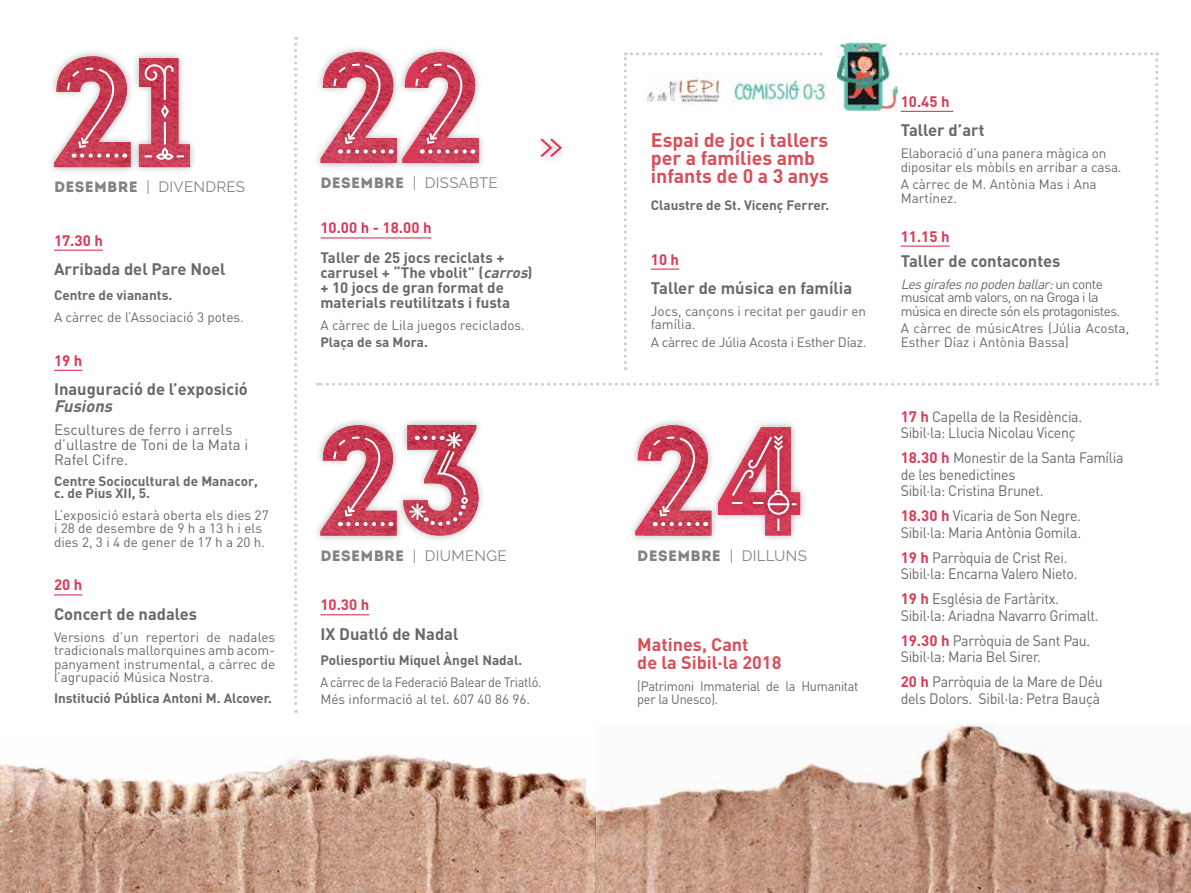
<style>
.page{position:relative;width:1191px;height:893px;background:#fff}
.page>*{position:absolute;margin:0;border:0;box-sizing:border-box;transform-origin:0 0}
.t1{font:700 19.5px/18px "DIN";color:#d84f5a}
.t2{font:700 18px/18px "DIN";color:#d84f5a}
.t3{font:700 16.5px "DIN";color:#6a6967}
.t4{font:italic 700 16.5px "DIN";color:#6a6967}
.t5{font:15px/16.5px "DIN";letter-spacing:-.02em;color:#6a6967;scale:.94 1}
.t6{font:700 15px/15px "DIN";color:#6a6967}
.t7{font:15px/15px "DIN";color:#6a6967}
.t8{font:15px "Raleway";letter-spacing:.02em;color:#848382}
.t9{font:700 15px "DIN";color:#db3855}
.t10{font:15px "Intro";letter-spacing:.02em;color:#848382}
.t11{font:13.5px/13.5px "DIN";letter-spacing:-.01em;color:#6a6967}
.t12{font:700 13.5px/12px "DIN";color:#6a6967}
.t13{font:13.5px/17.7px "DIN";letter-spacing:-.01em;color:#6a6967;scale:.94 1}
.t14{font:13.5px/13.5px "DIN";letter-spacing:-.04em;color:#6a6967}
.s1{font-family:"Intro"}
.s2{font-style:italic}
.s3{font-family:"Raleway"}
.s4{font-weight:700;color:#db3855}
</style>
<div class="page">
<img style="left:0;top:747px;width:595px;height:146px">
<img style="left:595px;top:724px;width:596px;height:169px">
<div style="left:131px;top:51px;width:67px;height:124px;background:#000;opacity:.3"></div>
<div style="left:170px;top:148px;width:21px;height:17px;background:#dedede"></div>
<div style="left:47px;top:49px;width:91px;height:126px;background:#000;opacity:.3"></div>
<svg style="left:54px;top:56px;width:136px;height:111px"></svg>
<hr style="left:54px;top:250px;width:49px;height:1px;background:#db3855">
<svg style="left:54px;top:370px;width:28px;height:1px"></svg>
<svg style="left:54px;top:594px;width:28px;height:1px"></svg>
<hr style="left:320px;top:614px;width:49px;height:1px;background:#db3855">
<div style="left:313px;top:45px;width:91px;height:126px;background:#000;opacity:.3"></div>
<div style="left:395px;top:45px;width:91px;height:126px;background:#000;opacity:.3"></div>
<div style="left:313px;top:418px;width:91px;height:125px;background:#000;opacity:.3"></div>
<div style="left:628px;top:418px;width:91px;height:125px;background:#000;opacity:.3"></div>
<svg style="left:294px;top:37px;width:3px;height:676px"></svg>
<svg style="left:318px;top:52px;width:840px;height:334px"></svg>
<div style="left:396px;top:417px;width:90px;height:126px;background:#000;opacity:.3"></div>
<svg style="left:320px;top:423px;width:158px;height:113px"></svg>
<div style="left:454px;top:490px;width:21px;height:21px;background:#000;opacity:.3"></div>
<div style="left:461px;top:497px;width:7px;height:7px;border:2px solid #fff;border-radius:50%"></div>
<div style="left:710px;top:419px;width:98px;height:124px;background:#fff"></div>
<div style="left:769px;top:511px;width:18px;height:27px;background:#e1e1e1"></div>
<div style="left:784px;top:496px;width:19px;height:17px;background:#000;opacity:.3"></div>
<svg style="left:635px;top:422px;width:165px;height:114px"></svg>
<hr style="left:320px;top:237px;width:111px;height:1px;background:#db3855">
<div style="left:822px;top:42px;width:75px;height:70px;background:#fff"></div>
<img style="left:837px;top:42px;width:60px;height:70px">
<img style="left:644px;top:72px;width:183px;height:33px">
<p class="t8" style="left:54px;top:178px;width:192px"><span class="s1">DESEMBRE</span> | DIVENDRES</p>
<p class="t8" style="left:320px;top:174px;width:179px"><span class="s1">DESEMBRE</span> | DISSABTE</p>
<h1 class="t1" style="left:651px;top:130px;width:179px">Espai de joc i tallers per a famílies amb infants de 0 a 3 anys</h1>
<p class="t12" style="left:651px;top:199px;width:180px">Claustre de St. Vicenç Ferrer.</p>
<p class="t9" style="left:54px;top:230px;width:50px">17.30 h</p>
<p class="t3" style="left:54px;top:258px;width:173px">Arribada del Pare Noel</p>
<p class="t12" style="left:54px;top:288px;width:120px">Centre de vianants.</p>
<p class="t11" style="left:54px;top:310px;width:191px">A càrrec de l’Associació 3 potes.</p>
<p class="t9" style="left:54px;top:351px;width:30px">19 h</p>
<p class="t3" style="left:54px;top:378px;width:195px">I nauguració de l’exposició</p>
<p class="t4" style="left:54px;top:395px;width:64px">Fusions</p>
<p class="t7" style="left:54px;top:422px;width:196px">Escultures de ferro i arrels d’ullastre de Toni de la Mata i<br>Rafel Cifre.</p>
<p class="t12" style="left:54px;top:474px;width:205px">Centre Sociocultural de Manacor, c. de Pius XII , 5.</p>
<p class="t11" style="left:54px;top:508px;width:216px">L’exposició estarà oberta els dies 27 i 28 de desembre de 9 h a 13 h i els dies 2, 3 i 4 de gener de 17 h a 20 h.</p>
<p class="t9" style="left:54px;top:575px;width:30px">20 h</p>
<p class="t3" style="left:54px;top:603px;width:145px">Concert de nadales</p>
<p class="t11" style="left:54px;top:630px;width:223px;text-align:justify">Versions d’un repertori de nadales tradicionals mallorquines amb acom&shy;panyament instrumental, a càrrec de l’agrupació Música Nostra.</p>
<p class="t12" style="left:54px;top:691px;width:219px">I nstitució Pública Antoni M. Alcover.</p>
<p class="t9" style="left:320px;top:218px;width:113px">10.00 h - 18.00 h</p>
<p class="t6" style="left:320px;top:249px;width:214px">Taller de 25 jocs reciclats + carrusel + “The vbolit” (<span class="s2">carros</span>) + 10 jocs de gran format de materials reutilitzats i fusta</p>
<p class="t11" style="left:320px;top:318px;width:206px">A càrrec de Lila juegos reciclados.</p>
<p class="t12" style="left:320px;top:336px;width:109px">Plaça de sa Mora.</p>
<p class="t9" style="left:651px;top:249px;width:30px">10 h</p>
<p class="t3" style="left:651px;top:277px;width:203px">Taller de música en família</p>
<p class="t11" style="left:651px;top:304px;width:217px">Jocs, cançons i recitat per gaudir en família.</p>
<p class="t11" style="left:651px;top:335px;width:217px">A càrrec de Júlia Acosta i Esther Díaz.</p>
<p class="t8" style="left:320px;top:547px;width:188px"><span class="s1">DESEMBRE</span> | DIUMENGE</p>
<p class="t10" style="left:637px;top:546px;width:171px">DESEMBRE <span class="s3">| DILLUNS</span></p>
<p class="t9" style="left:320px;top:595px;width:50px">10.30 h</p>
<p class="t3" style="left:320px;top:623px;width:140px">IX Duatló de Nadal</p>
<p class="t12" style="left:320px;top:653px;width:203px">Poliesportiu Miquel Àngel Nadal.</p>
<p class="t13" style="left:320px;top:673px;width:237px">A càrrec de la Federació Balear de Triatló.<br>Més informació al tel. 607 40 86 96.</p>
<h2 class="t2" style="left:637px;top:634px;width:146px">Matines, Cant<br>de la Sibil·la 2018</h2>
<p class="t13" style="left:637px;top:679px;width:237px;line-height:13.5px">(Patrimoni Immaterial de la Humanitat per la Unesco).</p>
<p class="t9" style="left:900px;top:92px;width:50px">10.45 h</p>
<p class="t3" style="left:900px;top:119px;width:85px">Taller d’art</p>
<p class="t11" style="left:900px;top:146px;width:222px">Elaboració d’una panera màgica on dipositar els mòbils en arribar a casa.</p>
<p class="t11" style="left:900px;top:177px;width:197px">A càrrec de M. Antònia Mas i Ana<br>Martínez.</p>
<p class="t9" style="left:900px;top:226px;width:50px">11.15 h</p>
<p class="t3" style="left:900px;top:250px;width:161px">Taller de contacontes</p>
<p class="t14" style="left:900px;top:277px;width:221px"><span class="s2">Lesgirafesnopodenballar:</span>u n c o n t e musicat amb valors, on na Groga i la música en directe són els protagonistes.</p>
<p class="t11" style="left:900px;top:321px;width:230px">A càrrec de músicAtres (Júlia Acosta,<br>Esther Díaz i Antònia Bassa)</p>
<p class="t5" style="left:900px;top:408px;width:195px"><span class="s4">17 h</span> Capella de la Residència.<br>Sibil·la: Llucia Nicolau Vicenç</p>
<p class="t5" style="left:900px;top:449px;width:238px"><span class="s4">18.30 h</span> Monestir de la Santa Família de les benedictines<br>Sibil·la: Cristina Brunet.</p>
<p class="t5" style="left:900px;top:507px;width:193px"><span class="s4">18.30 h</span> Vicaria de Son Negre.<br>Sibil·la: Maria Antònia Gomila.</p>
<p class="t5" style="left:900px;top:549px;width:190px"><span class="s4">19 h</span> Parròquia de Crist Rei.<br>Sibil·la: Encarna Valero Nieto.</p>
<p class="t5" style="left:900px;top:590px;width:212px"><span class="s4">19 h</span> Església de Fartàritx.<br>Sibil·la: Ariadna Navarro Grimalt.</p>
<p class="t5" style="left:900px;top:632px;width:203px"><span class="s4">19.30 h</span> Parròquia de Sant Pau.<br>Sibil·la: Maria Bel Sirer.</p>
<p class="t5" style="left:900px;top:673px;width:216px"><span class="s4">20 h</span> Parròquia de la Mare de Déu dels Dolors. Sibil·la: Petra Bauçà</p>
</div>
